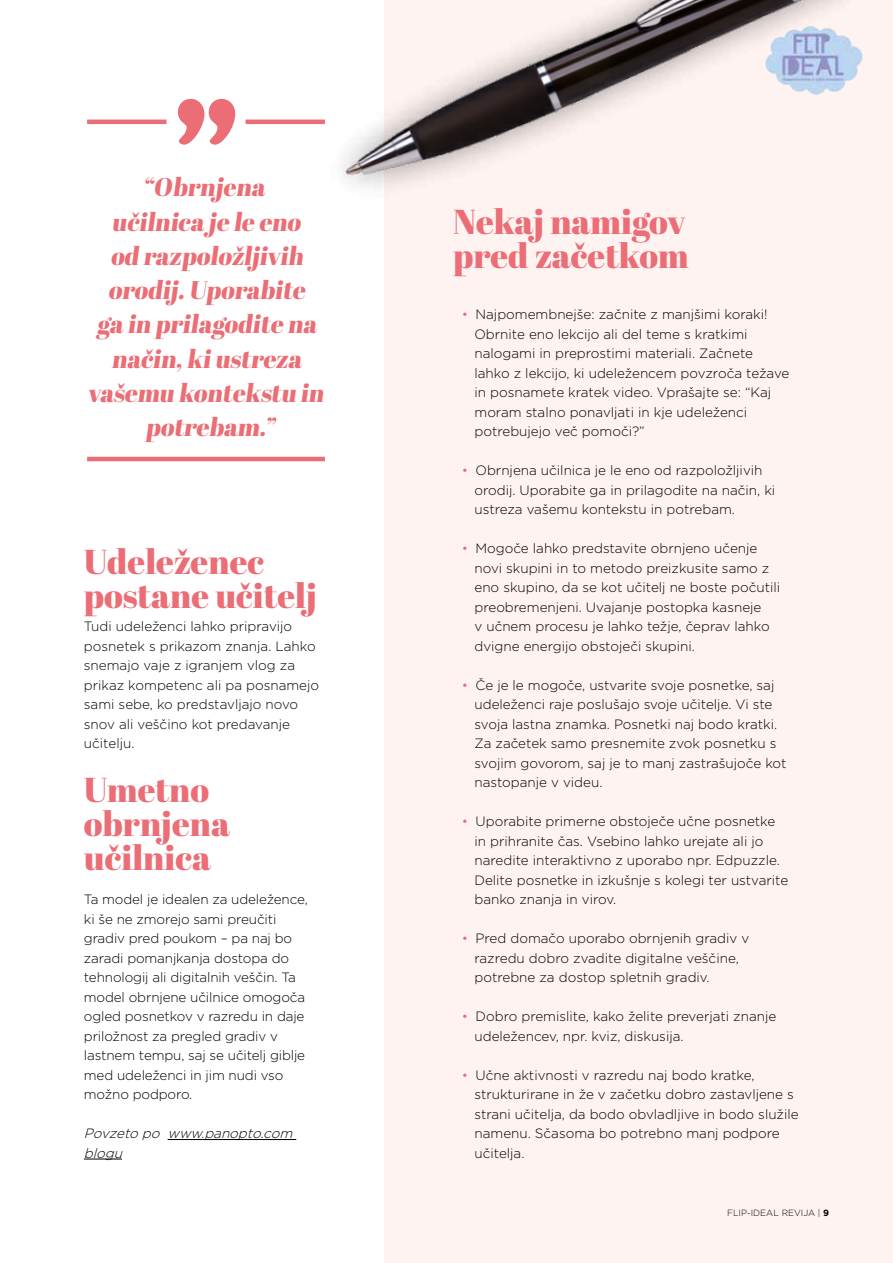
<style>
.page{position:relative;width:893px;height:1263px;background:#fff}
.page>*{position:absolute;margin:0;border:0;box-sizing:border-box;transform-origin:0 0}
.t1{font:34.5px/34.2px "Abril Fatface";color:#eb6d75}
.t2{font:25.5px/34.2px "Abril Fatface";color:#eb6d75;text-align:center}
.t3{font:300 13.5px/19.5px "Gotham";color:#000}
.t4{font:italic 300 13.5px/19.5px "Gotham";color:#000}
.t5{font:300 9px "Gotham";color:#000}
.s1{color:#eb6d75}
.s2{font-weight:700}
</style>
<div class="page">
<div style="left:384px;top:0;width:509px;height:1263px;background:#fef3f1"></div>
<hr style="left:168px;top:1139px;width:128px;height:1px;background:#000">
<hr style="left:84px;top:1159px;width:38px;height:1px;background:#000">
<img style="left:310px;top:0;width:531px;height:189px">
<svg style="left:178px;top:99px;width:57px;height:46px"></svg>
<hr style="left:246px;top:120px;width:79px;height:4px;background:#eb6d75">
<hr style="left:87px;top:120px;width:79px;height:4px;background:#eb6d75">
<hr style="left:87px;top:457px;width:238px;height:4px;background:#eb6d75">
<img style="left:749px;top:17px;width:114px;height:89px">
<h2 class="t2" style="left:87px;top:169px;width:243px">“Obrnjena<br>učilnica je le eno<br>od razpoložljivih orodij.Uporabite<br>ga in prilagodite na način,kiustreza vašemu kontekstu in potrebam.”</h2>
<h1 class="t1" style="left:84px;top:543px;width:234px">Udeleženec postane učitelj</h1>
<p class="t3" style="left:84px;top:616px;width:237px">Tudi udeleženci lahko pripravijo posnetek s prikazom znanja. Lahko snemajo vaje z igranjem vlog za prikaz kompetenc ali pa posnamejo sami sebe, ko predstavljajo novo snov ali veščino kot predavanje učitelju.</p>
<h1 class="t1" style="left:84px;top:771px;width:148px">Umetno obrnjena učilnica</h1>
<p class="t3" style="left:84px;top:889px;width:225px">Ta model je idealen za udeležence, ki še ne zmorejo sami preučiti gradiv pred poukom – pa naj bo zaradi pomanjkanja dostopa do tehnologij ali digitalnih veščin. Ta model obrnjene učilnice omogoča ogled posnetkov v razredu in daje priložnost za pregled gradiv v lastnem tempu, saj se učitelj giblje med udeleženci in jim nudi vso možno podporo.</p>
<p class="t4" style="left:84px;top:1123px;width:214px">Povzeto po www.panopto.com blogu</p>
<h1 class="t1" style="left:453px;top:203px;width:237px">Nekaj namigov pred začetkom</h1>
<p class="t3" style="left:474px;top:304px;width:316px;text-indent:-13px"><span class="s1">•</span> Najpomembnejše: začnite z manjšimi koraki!<br>Obrnite eno lekcijo ali del teme s kratkimi nalogami in preprostimi materiali. Začnete lahko z lekcijo, ki udeležencem povzroča težave in posnamete kratek video. Vprašajte se: “Kaj moram stalno ponavljati in kje udeleženci potrebujejo več pomoči?”</p>
<p class="t3" style="left:474px;top:460px;width:302px;text-indent:-13px"><span class="s1">•</span> Obrnjena učilnica je le eno od razpoložljivih orodij. U porabite ga in prilagodite na način, ki ustreza vašemu kontekstu in potrebam.</p>
<p class="t3" style="left:474px;top:538px;width:307px;text-indent:-13px"><span class="s1">•</span> Mogoče lahko predstavite obrnjeno učenje novi skupini in to metodo preizkusite samo z eno skupino, da se kot učitelj ne boste počutili preobremenjeni. Uvajanje postopka kasneje<br>v učnem procesu je lahko težje, čeprav lahko dvigne energijo obstoječi skupini.</p>
<p class="t3" style="left:474px;top:675px;width:314px;text-indent:-13px"><span class="s1">•</span> Če je le mogoče, ustvarite svoje posnetke, saj udeleženci raje poslušajo svoje učitelje. Vi ste svoja lastna znamka. Posnetki naj bodo kratki.<br>Za začetek samo presnemite zvok posnetku s svojim govorom, saj je to manj zastrašujoče kot nastopanje v videu.</p>
<p class="t3" style="left:474px;top:811px;width:315px;text-indent:-13px"><span class="s1">•</span> U porabite primerne obstoječe učne posnetke in prihranite čas. Vsebino lahko urejate ali jo naredite interaktivno z uporabo npr. Edpuzzle.<br>Delite posnetke in izkušnje s kolegi ter ustvarite banko znanja in virov.</p>
<p class="t3" style="left:474px;top:928px;width:276px;text-indent:-13px"><span class="s1">•</span> Pred domačo uporabo obrnjenih gradiv v razredu dobro zvadite digitalne veščine, potrebne za dostop spletnih gradiv.</p>
<p class="t3" style="left:474px;top:1006px;width:303px;text-indent:-13px"><span class="s1">•</span> Dobro premislite, kako želite preverjati znanje udeležencev, npr. kviz, diskusija.</p>
<p class="t3" style="left:474px;top:1065px;width:326px;text-indent:-13px"><span class="s1">•</span> Učne aktivnosti v razredu naj bodo kratke, strukturirane in že v začetku dobro zastavljene s strani učitelja, da bodo obvladljive in bodo služile namenu. Sčasoma bo potrebno manj podpore učitelja.</p>
<p class="t5" style="left:727px;top:1207px;width:104px">FLIP-IDEAL REVIJA | <span class="s2">9</span></p>
</div>
